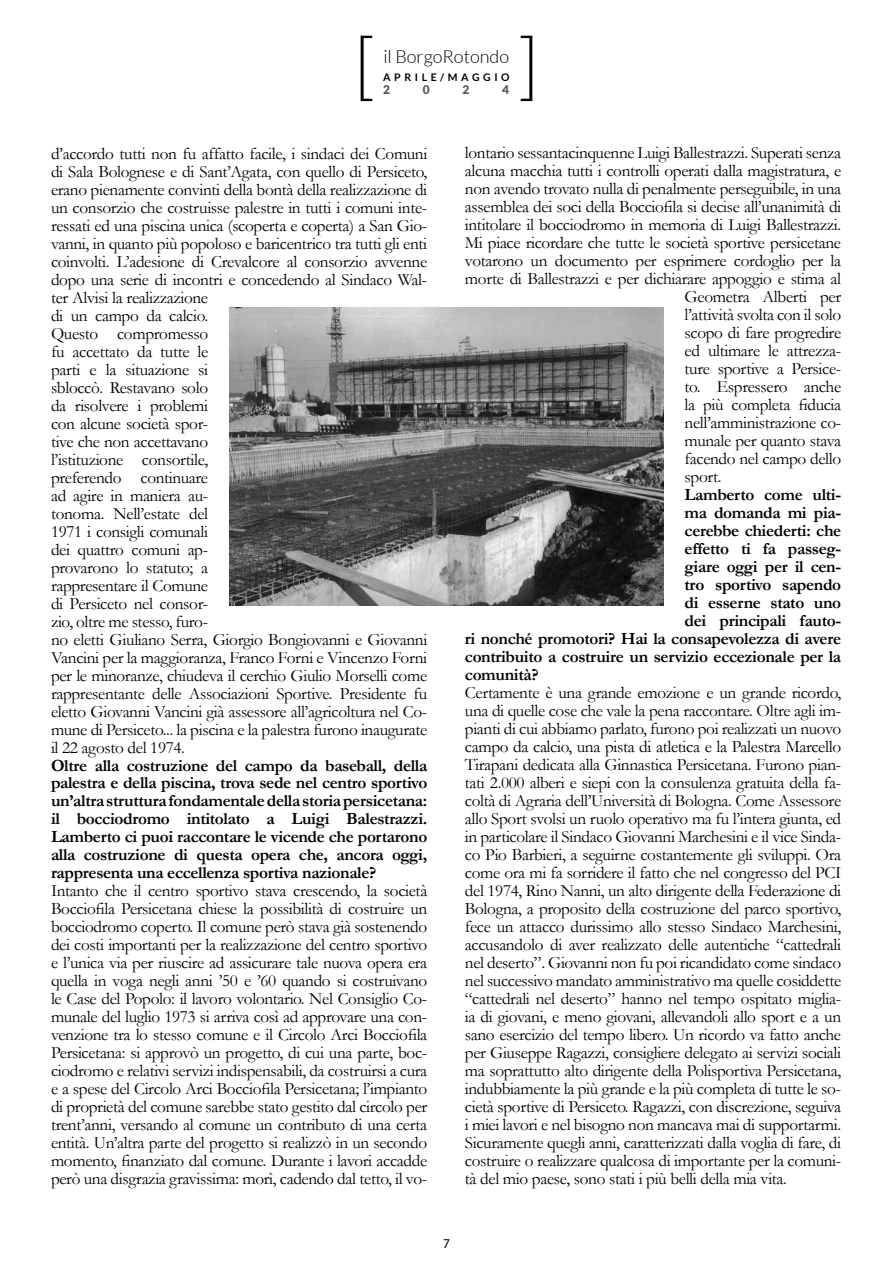
<style>
.page{position:relative;width:893px;height:1263px;background:#fff}
.page>*{position:absolute;margin:0;border:0;box-sizing:border-box;transform-origin:0 0}
.t1{font:300 73.5px "Lato";color:#000}
.t2{font:300 18px "Lato";color:#000}
.t3{font:17.25px/18px "Garamond";letter-spacing:-.02em;color:#000;text-align:justify}
.t4{font:700 17.25px/18px "Garamond";letter-spacing:-.02em;color:#000;text-align:justify}
.t5{font:13.5px "Myriad Pro";color:#000}
.t6{font:900 12px "Lato";color:#58595b}
.t7{font:700 10.5px "Lato";letter-spacing:.34em;color:#000}
</style>
<div class="page">
<img style="left:229px;top:308px;width:434px;height:297px">
<h1 class="t1" style="left:354px;top:26px;width:24px">[</h1>
<p class="t2" style="left:383px;top:47px;width:127px">il BorgoRotondo</p>
<p class="t7" style="left:383px;top:72px;width:128px">APRILE/MAGGIO</p>
<p class="t6" style="left:383px;top:83px;width:8px">2</p>
<p class="t6" style="left:423px;top:83px;width:8px">0</p>
<p class="t6" style="left:462px;top:83px;width:8px">2</p>
<p class="t6" style="left:502px;top:83px;width:8px">4</p>
<p class="t3" style="left:51px;top:144px;width:378px;text-align:left">d’accordo tutti non fu affatto facile, i sindaci dei Comuni di Sala Bolognese e di Sant’Agata, con quello di Persiceto, erano pienamente convinti della bontà della realizzazione di un consorzio che costruisse palestre in tutti i comuni inte&shy;ressati ed una piscina unica (scoperta e coperta) a San Gio&shy;vanni, in quanto più popoloso e baricentrico tra tutti gli enti coinvolti. L’adesione di Crevalcore al consorzio avvenne dopo una serie di incontri e concedendo al Sindaco Wal&shy;ter Alvisi la realizzazione<br>di un campo da calcio.<br>Questo compromesso<br>fu accettato da tutte le<br>parti e la situazione si<br>sbloccò. Restavano solo<br>da risolvere i problemi<br>con alcune società spor-<br>tive che non accettavano<br>l’istituzione consortile,<br>preferendo continuare<br>ad agire in maniera au-<br>tonoma. Nell’estate del<br>1971 i consigli comunali<br>dei quattro comuni ap-<br>provarono lo statuto; a<br>rappresentare il Comune<br>di Persiceto nel consor-<br>zio, oltre me stesso, furo-<br>no eletti Giuliano Serra, Giorgio Bongiovanni e Giovanni Vancini per la maggioranza, Franco Forni e Vincenzo Forni per le minoranze, chiudeva il cerchio Giulio Morselli come rappresentante delle Associazioni Sportive. Presidente fu eletto Giovanni Vancini già assessore all’agricoltura nel Co&shy;mune di Persiceto... la piscina e la palestra furono inaugurate il 22 agosto del 1974.</p>
<p class="t4" style="left:51px;top:756px;width:378px">Oltre alla costruzione del campo da baseball, della palestra e della piscina, trova sede nel centro sportivo un’altra struttura fondamentale della storia persicetana: il bocciodromo intitolato a Luigi Balestrazzi.<br>Lamberto ci puoi raccontare le vicende che portarono alla costruzione di questa opera che, ancora oggi, rappresenta una eccellenza sportiva nazionale?</p>
<p class="t3" style="left:51px;top:882px;width:378px">Intanto che il centro sportivo stava crescendo, la società Bocciofila Persicetana chiese la possibilità di costruire un bocciodromo coperto. Il comune però stava già sostenendo dei costi importanti per la realizzazione del centro sportivo e l’unica via per riuscire ad assicurare tale nuova opera era quella in voga negli anni ’50 e ’60 quando si costruivano le Case del Popolo: il lavoro volontario. Nel Consiglio Co&shy;munale del luglio 1973 si arriva così ad approvare una con&shy;venzione tra lo stesso comune e il Circolo Arci Bocciofila Persicetana: si approvò un progetto, di cui una parte, boc&shy;ciodromo e relativi servizi indispensabili, da costruirsi a cura e a spese del Circolo Arci Bocciofila Persicetana; l’impianto di proprietà del comune sarebbe stato gestito dal circolo per trent’anni, versando al comune un contributo di una certa entità. Un’altra parte del progetto si realizzò in un secondo momento, finanziato dal comune. Durante i lavori accadde però una disgrazia gravissima: morì, cadendo dal tetto, il vo-</p>
<p class="t3" style="left:465px;top:144px;width:378px">lontario sessantacinquenne Luigi Ballestrazzi. Superati senza</p>
<p class="t3" style="left:465px;top:162px;width:378px">alcuna macchia tutti i controlli operati dalla magistratura, e</p>
<p class="t3" style="left:465px;top:180px;width:378px">non avendo trovato nulla di penalmente perseguibile, in una</p>
<p class="t3" style="left:465px;top:198px;width:378px">assemblea dei soci della Bocciofila si decise all’unanimità di</p>
<p class="t3" style="left:465px;top:216px;width:378px">intitolare il bocciodromo in memoria di Luigi Ballestrazzi.</p>
<p class="t3" style="left:465px;top:234px;width:378px">Mi piace ricordare che tutte le società sportive persicetane</p>
<p class="t3" style="left:465px;top:252px;width:378px">votarono un documento per esprimere cordoglio per la</p>
<p class="t3" style="left:465px;top:270px;width:378px">morte di Ballestrazzi e per dichiarare appoggio e stima al</p>
<p class="t3" style="left:685px;top:288px;width:158px">Geometra Alberti per</p>
<p class="t3" style="left:685px;top:306px;width:158px">l’attività svolta con il solo</p>
<p class="t3" style="left:685px;top:324px;width:158px">scopo di fare progredire</p>
<p class="t3" style="left:685px;top:342px;width:158px">ed ultimare le attrezza-</p>
<p class="t3" style="left:685px;top:360px;width:158px">ture sportive a Persice-</p>
<p class="t3" style="left:685px;top:378px;width:158px">to. Espressero anche</p>
<p class="t3" style="left:685px;top:395px;width:158px">la più completa fiducia</p>
<p class="t3" style="left:685px;top:413px;width:158px">nell’amministrazione co-</p>
<p class="t3" style="left:685px;top:431px;width:158px">munale per quanto stava</p>
<p class="t3" style="left:685px;top:449px;width:158px">facendo nel campo dello</p>
<p class="t3" style="left:685px;top:467px;width:39px">sport.</p>
<p class="t4" style="left:685px;top:485px;width:158px">Lamberto come ulti-</p>
<p class="t4" style="left:685px;top:503px;width:158px">ma domanda mi pia-</p>
<p class="t4" style="left:685px;top:521px;width:158px">cerebbe chiederti: che</p>
<p class="t4" style="left:685px;top:539px;width:158px">effetto ti fa passeg-</p>
<p class="t4" style="left:685px;top:557px;width:158px">giare oggi per il cen-</p>
<p class="t4" style="left:685px;top:575px;width:158px">tro sportivo sapendo</p>
<p class="t4" style="left:685px;top:593px;width:158px">di esserne stato uno</p>
<p class="t4" style="left:685px;top:611px;width:158px">dei principali fauto-</p>
<p class="t4" style="left:465px;top:629px;width:378px">ri nonché promotori? Hai la consapevolezza di avere</p>
<p class="t4" style="left:465px;top:647px;width:378px">contribuito a costruire un servizio eccezionale per la</p>
<p class="t4" style="left:465px;top:665px;width:75px">comunità?</p>
<p class="t3" style="left:465px;top:683px;width:378px">Certamente è una grande emozione e un grande ricordo, una di quelle cose che vale la pena raccontare. Oltre agli im&shy;pianti di cui abbiamo parlato, furono poi realizzati un nuovo campo da calcio, una pista di atletica e la Palestra Marcello Tirapani dedicata alla Ginnastica Persicetana. Furono pian&shy;tati 2.000 alberi e siepi con la consulenza gratuita della fa&shy;coltà di Agraria dell’Università di Bologna. Come Assessore allo Sport svolsi un ruolo operativo ma fu l’intera giunta, ed in particolare il Sindaco Giovanni Marchesini e il vice Sinda&shy;co Pio Barbieri, a seguirne costantemente gli sviluppi. Ora come ora mi fa sorridere il fatto che nel congresso del PCI del 1974, Rino Nanni, un alto dirigente della Federazione di Bologna, a proposito della costruzione del parco sportivo, fece un attacco durissimo allo stesso Sindaco Marchesini, accusandolo di aver realizzato delle autentiche “cattedrali nel deserto”. Giovanni non fu poi ricandidato come sindaco nel successivo mandato amministrativo ma quelle cosiddette “cattedrali nel deserto” hanno nel tempo ospitato miglia&shy;ia di giovani, e meno giovani, allevandoli allo sport e a un sano esercizio del tempo libero. Un ricordo va fatto anche per Giuseppe Ragazzi, consigliere delegato ai servizi sociali ma soprattutto alto dirigente della Polisportiva Persicetana, indubbiamente la più grande e la più completa di tutte le so&shy;cietà sportive di Persiceto. Ragazzi, con discrezione, seguiva i miei lavori e nel bisogno non mancava mai di supportarmi.<br>Sicuramente quegli anni, caratterizzati dalla voglia di fare, di costruire o realizzare qualcosa di importante per la comuni&shy;tà del mio paese, sono stati i più belli della mia vita.</p>
<p class="t5" style="left:443px;top:1235px;width:8px">7</p>
</div>
